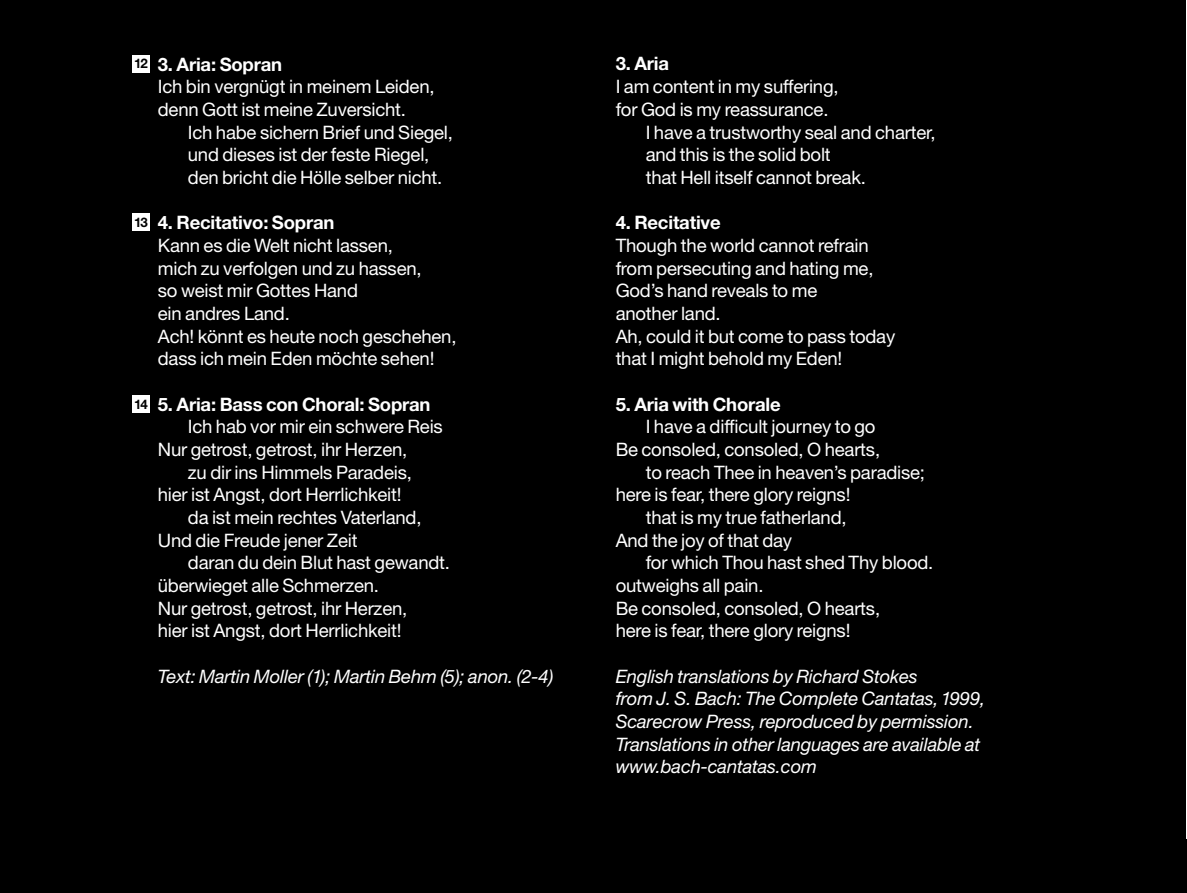
<style>
.page{position:relative;width:1187px;height:893px;background:#fff}
.page>*{position:absolute;margin:0;border:0;box-sizing:border-box;transform-origin:0 0}
.t1{font:18.45px/22.6px "Helvetica Neue";letter-spacing:-.01em;color:#fff}
.t2{font:italic 18.45px/22.6px "Helvetica Neue";letter-spacing:-.01em;color:#fff}
.t3{font:700 18.45px "Helvetica Neue";letter-spacing:-.01em;color:#fff}
.t4{font:700 13.2px "Helvetica Neue";color:#000}
</style>
<div class="page">
<div style="left:0;top:0;width:1185px;height:893px;background:#000"></div>
<p class="t4" style="left:134px;top:56px;width:15px">12</p>
<p class="t4" style="left:134px;top:214px;width:15px">13</p>
<p class="t4" style="left:134px;top:396px;width:15px">14</p>
<p class="t3" style="left:158px;top:53px;width:126px">3. Aria: Sopran</p>
<p class="t1" style="left:158px;top:75px;width:278px">Ich bin vergnügt in meinem Leiden, denn Gott ist meine Zuversicht.</p>
<p class="t1" style="left:188px;top:120px;width:266px">Ich habe sichern Brief und Siegel, und dieses ist der feste Riegel, den bricht die Hölle selber nicht.</p>
<p class="t3" style="left:158px;top:211px;width:178px">4. Recitativo: Sopran</p>
<p class="t1" style="left:158px;top:234px;width:300px">Kann es die Welt nicht lassen,<br>mich zu verfolgen und zu hassen,<br>so weist mir Gottes Hand<br>ein andres Land.<br>Ach! könnt es heute noch geschehen, dass ich mein Eden möchte sehen!</p>
<p class="t3" style="left:158px;top:393px;width:274px">5. Aria: Bass con Choral: Sopran</p>
<p class="t1" style="left:188px;top:415px;width:256px">Ich hab vor mir ein schwere Reis</p>
<p class="t1" style="left:158px;top:438px;width:251px">Nur getrost, getrost, ihr Herzen,</p>
<p class="t1" style="left:188px;top:461px;width:225px">zu dir ins Himmels Paradeis,</p>
<p class="t1" style="left:158px;top:483px;width:245px">hier ist Angst, dort Herrlichkeit!</p>
<p class="t1" style="left:188px;top:506px;width:235px">da ist mein rechtes Vaterland,</p>
<p class="t1" style="left:158px;top:529px;width:201px">Und die Freude jener Zeit</p>
<p class="t1" style="left:188px;top:551px;width:264px">daran du dein Blut hast gewandt.</p>
<p class="t1" style="left:158px;top:574px;width:223px">überwieget alle Schmerzen.</p>
<p class="t1" style="left:158px;top:597px;width:251px">Nur getrost, getrost, ihr Herzen,</p>
<p class="t1" style="left:158px;top:619px;width:245px">hier ist Angst, dort Herrlichkeit!</p>
<p class="t2" style="left:158px;top:665px;width:397px">Text: Martin Moller (1); Martin Behm (5); anon. (2-4)</p>
<p class="t3" style="left:615px;top:52px;width:55px">3. Aria</p>
<p class="t1" style="left:615px;top:75px;width:224px">I am content in my suffering,</p>
<p class="t1" style="left:615px;top:98px;width:214px">for God is my reassurance.</p>
<p class="t1" style="left:645px;top:120px;width:291px">I have a trustworthy seal and charter,</p>
<p class="t1" style="left:645px;top:143px;width:187px">and this is the solid bolt</p>
<p class="t1" style="left:645px;top:166px;width:222px">that Hell itself cannot break.</p>
<p class="t3" style="left:615px;top:211px;width:106px">4. Recitative</p>
<p class="t1" style="left:615px;top:234px;width:281px">Though the world cannot refrain from persecuting and hating me,<br>God’s hand reveals to me<br>another land.<br>Ah, could it but come to pass today that I might behold my Eden!</p>
<p class="t3" style="left:615px;top:393px;width:167px">5. Aria with Chorale</p>
<p class="t1" style="left:645px;top:415px;width:231px">I have a difficult journey to go</p>
<p class="t1" style="left:615px;top:438px;width:266px">Be consoled, consoled, O hearts,</p>
<p class="t1" style="left:645px;top:460px;width:281px">to reach Thee in heaven’s paradise;</p>
<p class="t1" style="left:615px;top:483px;width:236px">here is fear, there glory reigns!</p>
<p class="t1" style="left:645px;top:506px;width:202px">that is my true fatherland,</p>
<p class="t1" style="left:615px;top:528px;width:178px">And the joy of that day</p>
<p class="t1" style="left:645px;top:551px;width:289px">for which Thou hast shed Thy blood.</p>
<p class="t1" style="left:615px;top:574px;width:149px">outweighs all pain.</p>
<p class="t1" style="left:615px;top:596px;width:266px">Be consoled, consoled, O hearts,</p>
<p class="t1" style="left:615px;top:619px;width:236px">here is fear, there glory reigns!</p>
<p class="t2" style="left:615px;top:664px;width:371px">English translations by Richard Stokes<br>from J. S. Bach: The Complete Cantatas,1999, Scarecrow Press, reproduced by permission.<br>Translations in other languages are available at www.bach-cantatas.com</p>
</div>
